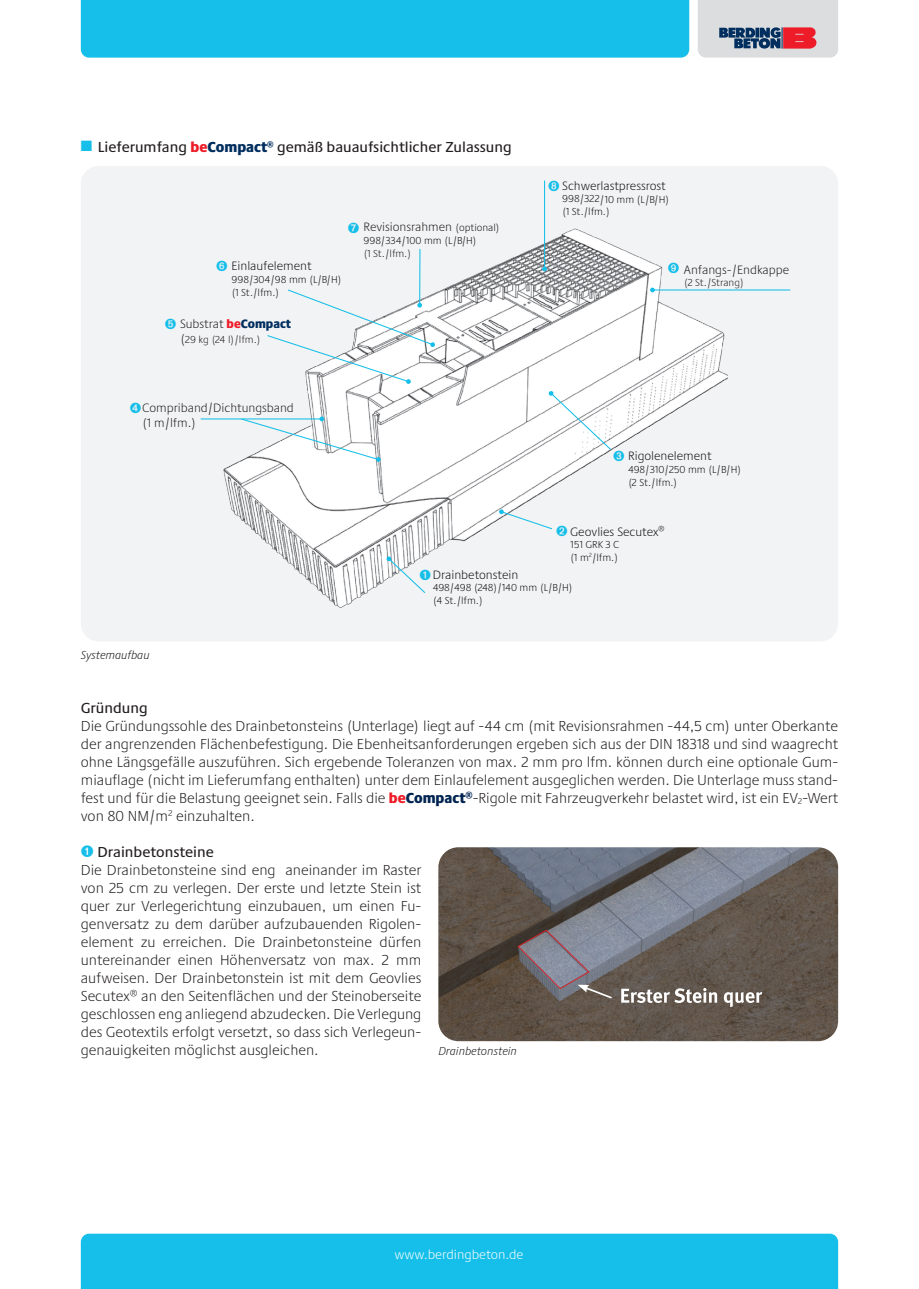
<style>
.page{position:relative;width:919px;height:1289px;background:#fff}
.page>*{position:absolute;margin:0;border:0;box-sizing:border-box;transform-origin:0 0}
.t1{font:300 15px/18px "Praxis Next";color:#231f20;text-align:justify}
.t2{font:500 15px "Praxis Next";color:#231f20}
.t3{font:300 13.5px "Praxis Next";color:#fff}
.t4{font:300 12.6px/15.1px "Praxis Next";color:#231f20}
.t5{font:300 12.6px "Praxis Next";color:#111416}
.t6{font:italic 300 12px "Praxis Next";color:#231f20}
.t7{font:300 10.5px/12.6px "Praxis Next";color:#111416}
.t8{font:300 10.5px "Praxis Next";color:#231f20}
.t9{font:300 10.5px/12.6px "Praxis Next";letter-spacing:-.02em;color:#111416}
.s1{font-weight:900;font-stretch:condensed;color:#ee1c28}
.s2{font-weight:900;font-stretch:condensed;color:#002e5e}
.s3{font-size:12.6px}
.s4{font-size:10.5px;color:#111416}
.s5{font-weight:900;font-stretch:condensed;color:#002451}
</style>
<div class="page">
<div style="left:81px;top:0;width:608px;height:58px;background:#15bfe9"></div>
<div style="left:81px;top:1233px;width:757px;height:55px;background:#15bfe9"></div>
<svg style="left:698px;top:0;width:140px;height:58px;background:#c5bac2"></svg>
<img style="left:438px;top:847px;width:400px;height:194px">
<svg style="left:621px;top:987px;width:141px;height:20px"></svg>
<svg style="left:517px;top:929px;width:96px;height:70px;background:#7a777e"></svg>
<div style="left:81px;top:166px;width:757px;height:475px;background:#f2f3f4;border-radius:18px"></div>
<img style="left:205px;top:225px;width:522px;height:383px">
<hr style="left:201px;top:418px;width:121px;height:1px;background:#15bfe9">
<svg style="left:240px;top:416px;width:141px;height:46px"></svg>
<hr style="left:419px;top:249px;width:1px;height:56px;background:#15bfe9">
<svg style="left:266px;top:288px;width:169px;height:96px"></svg>
<hr style="left:544px;top:180px;width:1px;height:89px;background:#15bfe9">
<svg style="left:542px;top:266px;width:5px;height:5px"></svg>
<hr style="left:652px;top:289px;width:138px;height:1px;background:#15bfe9">
<svg style="left:650px;top:287px;width:4px;height:5px"></svg>
<svg style="left:348px;top:225px;width:11px;height:8px"></svg>
<svg style="left:548px;top:391px;width:76px;height:70px"></svg>
<svg style="left:498px;top:509px;width:69px;height:27px"></svg>
<svg style="left:386px;top:556px;width:44px;height:38px"></svg>
<svg style="left:217px;top:261px;width:10px;height:10px"></svg>
<svg style="left:668px;top:263px;width:10px;height:10px"></svg>
<p class="t2" style="left:98px;top:135px;width:415px">Lieferumfang <span class="s1">be</span><span class="s2">Compact</span><sup>®</sup> gemäß bauaufsichtlicher Zulassung</p>
<p class="t5" style="left:231px;top:257px;width:82px">Einlaufelement</p>
<p class="t7" style="left:231px;top:273px;width:112px">998/304/98 mm (L/B/H) (1 St./lfm.)</p>
<p class="t4" style="left:180px;top:316px;width:112px">Substrat <span class="s1">be</span><span class="s2">Compact</span></p>
<p class="t8" style="left:180px;top:332px;width:82px"><span class="s3">(</span>29 kg (24 l)/lfm.)</p>
<p class="t4" style="left:142px;top:400px;width:153px">Compriband/Dichtungsband (1 m/lfm.)</p>
<p class="t4" style="left:363px;top:219px;width:138px">Revisionsrahmen <span class="s4">(optional)</span></p>
<p class="t7" style="left:363px;top:234px;width:115px">998/334/100 mm (L/B/H)</p>
<p class="t8" style="left:363px;top:245px;width:49px">(1 St./lfm.)</p>
<p class="t5" style="left:562px;top:176px;width:105px">Schwerlastpressrost</p>
<p class="t7" style="left:562px;top:192px;width:109px">998/322/10 mm (L/B/H) (1 St./lfm.)</p>
<p class="t4" style="left:683px;top:261px;width:107px">Anfangs-/Endkappe</p>
<p class="t8" style="left:683px;top:275px;width:62px">(2 St./Strang)</p>
<p class="t5" style="left:628px;top:447px;width:85px">Rigolenelement</p>
<p class="t7" style="left:628px;top:463px;width:115px">498/310/250 mm (L/B/H) (2 St./lfm.)</p>
<p class="t5" style="left:570px;top:522px;width:96px">Geovlies Secutex<sup>®</sup></p>
<p class="t7" style="left:570px;top:538px;width:51px">151 GRK 3 C (1 m<sup>2</sup>/lfm.)</p>
<p class="t6" style="left:81px;top:646px;width:70px">Systemaufbau</p>
<p class="t5" style="left:433px;top:565px;width:87px">Drainbetonstein</p>
<p class="t9" style="left:433px;top:581px;width:142px">498/498 (248)/140 mm (L/B/H) (4 St./lfm.)</p>
<p class="t2" style="left:81px;top:696px;width:68px">Gründung</p>
<p class="t1" style="left:81px;top:716px;width:758px">Die Gründungssohle des Drainbetonsteins (Unterlage) liegt auf -44 cm (mit Revisionsrahmen -44,5 cm) unter Oberkante der angrenzenden Flächenbefestigung. Die Ebenheitsanforderungen ergeben sich aus der DIN 18318 und sind waagrecht ohne Längsgefälle auszuführen. Sich ergebende Toleranzen von max. 2 mm pro lfm. können durch eine optionale Gum&shy;miauflage (nicht im Lieferumfang enthalten) unter dem Einlaufelement ausgeglichen werden. Die Unterlage muss stand&shy;fest und für die Belastung geeignet sein. Falls die <span class="s1">be</span><span class="s5">Compact</span><sup>®</sup>-Rigole mit Fahrzeugverkehr belastet wird, ist ein EV<sub>2</sub>-Wert von 80 NM/m<sup>2</sup> einzuhalten.</p>
<p class="t2" style="left:97px;top:840px;width:118px">Drainbetonsteine</p>
<p class="t1" style="left:81px;top:860px;width:342px">Die Drainbetonsteine sind eng aneinander im Raster von 25 cm zu verlegen. Der erste und letzte Stein ist quer zur Verlegerichtung einzubauen, um einen Fu&shy;genversatz zu dem darüber aufzubauenden Rigolen&shy;element zu erreichen. Die Drainbetonsteine dürfen untereinander einen Höhenversatz von max. 2 mm aufweisen. Der Drainbetonstein ist mit dem Geovlies Secutex<sup>®</sup> an den Seitenflächen und der Steinoberseite geschlossen eng anliegend abzudecken. Die Verlegung des Geotextils erfolgt versetzt, so dass sich Verlegeun&shy;genauigkeiten möglichst ausgleichen.</p>
<p class="t6" style="left:438px;top:1042px;width:80px">Drainbetonstein</p>
<p class="t3" style="left:394px;top:1244px;width:130px">www.berdingbeton.de</p>
</div>
